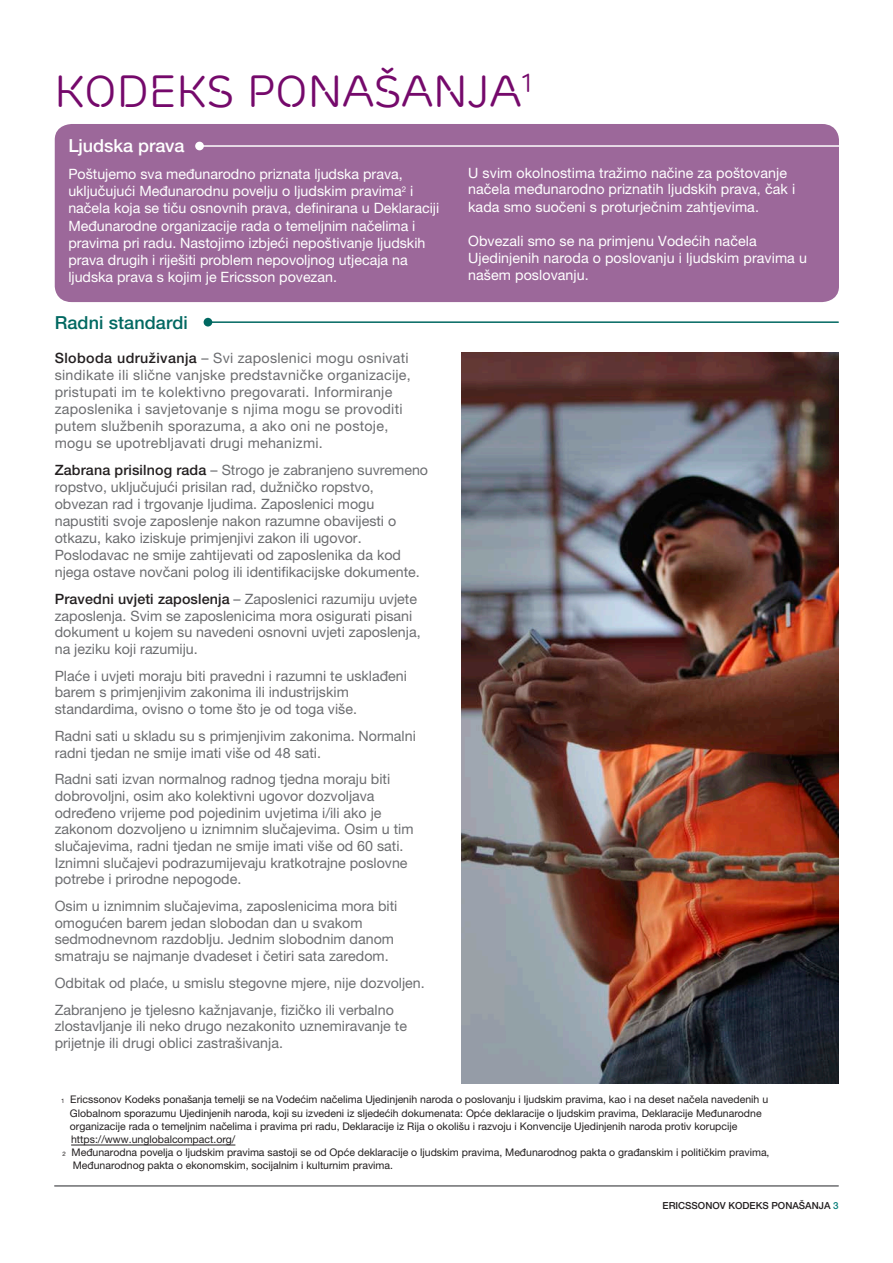
<style>
.page{position:relative;width:893px;height:1263px;background:#fff}
.page>*{position:absolute;margin:0;border:0;box-sizing:border-box;transform-origin:0 0}
.t1{font:45px "Ericsson Capital TT";letter-spacing:-.01em;color:#75096b}
.t2{font:500 18px "Ericsson Sans";letter-spacing:.005em;color:#006861}
.t3{font:500 18px "Ericsson Sans";color:#fff}
.t4{font:14.25px/16.6px "Ericsson Sans";color:#6c6d70}
.t5{font:14.25px/17.1px "Ericsson Sans";color:#fff}
.t6{font:14.25px/17.1px "Ericsson Sans";letter-spacing:.02em;color:#6c6d70}
.t7{font:10.5px "Ericsson Sans";color:#231f20}
.t8{font:500 9.75px "Ericsson Sans";color:#231f20}
.s1{font-weight:500;color:#231f20}
.s2{font-size:6.15px}
.s3{color:#067d79}
</style>
<div class="page">
<hr style="left:55px;top:1185px;width:783px;height:2px;background:#6c6d70">
<div style="left:55px;top:124px;width:784px;height:178px;background:#9c689a;border-radius:16px"></div>
<hr style="left:200px;top:145px;width:640px;height:2px;background:#fff">
<hr style="left:210px;top:321px;width:628px;height:2px;background:#006861">
<div style="left:195px;top:142px;width:9px;height:8px;background:#fff;border-radius:50%"></div>
<div style="left:204px;top:318px;width:8px;height:8px;background:#006861;border-radius:50%"></div>
<img style="left:461px;top:352px;width:378px;height:732px">
<hr style="left:71px;top:1145px;width:164px;height:1px;background:#231f20">
<h1 class="t1" style="left:54px;top:65px;width:480px">KODEKS PONAŠANJA<sup>1</sup></h1>
<p class="t3" style="left:68px;top:135px;width:118px">Ljudska prava</p>
<p class="t5" style="left:68px;top:166px;width:372px">Poštujemo sva međunarodno priznata ljudska prava, uključujući Međunarodnu povelju o ljudskim pravima<sup>2</sup> i načela koja se tiču osnovnih prava, definirana u Deklaraciji Međunarodne organizacije rada o temeljnim načelima i pravima pri radu. Nastojimo izbjeći nepoštivanje ljudskih prava drugih i riješiti problem nepovoljnog utjecaja na ljudska prava s kojim je Ericsson povezan.</p>
<p class="t5" style="left:468px;top:164px;width:328px">U svim okolnostima tražimo načine za poštovanje načela međunarodno priznatih ljudskih prava, čak i kada smo suočeni s proturječnim zahtjevima.</p>
<p class="t5" style="left:468px;top:232px;width:340px">Obvezali smo se na primjenu Vodećih načela<br>Ujedinjenih naroda o poslovanju i ljudskim pravima u našem poslovanju.</p>
<p class="t2" style="left:55px;top:312px;width:135px">Radni standardi</p>
<p class="t6" style="left:55px;top:349px;width:358px"><span class="s1">Sloboda udruživanja</span> – Svi zaposlenici mogu osnivati sindikate ili slične vanjske predstavničke organizacije, pristupati im te kolektivno pregovarati. Informiranje zaposlenika i savjetovanje s njima mogu se provoditi putem službenih sporazuma, a ako oni ne postoje, mogu se upotrebljavati drugi mehanizmi.</p>
<p class="t4" style="left:55px;top:461px;width:375px;line-height:17.1px"><span class="s1">Zabrana prisilnog rada</span> – Strogo je zabranjeno suvremeno ropstvo, uključujući prisilan rad, dužničko ropstvo, obvezan rad i trgovanje ljudima. Zaposlenici mogu napustiti svoje zaposlenje nakon razumne obavijesti o otkazu, kako iziskuje primjenjivi zakon ili ugovor.<br>Poslodavac ne smije zahtijevati od zaposlenika da kod njega ostave novčani polog ili identifikacijske dokumente.</p>
<p class="t4" style="left:55px;top:591px;width:367px"><span class="s1">Pravedni uvjeti zaposlenja</span> – Zaposlenici razumiju uvjete zaposlenja. Svim se zaposlenicima mora osigurati pisani dokument u kojem su navedeni osnovni uvjeti zaposlenja, na jeziku koji razumiju.</p>
<p class="t4" style="left:55px;top:667px;width:354px">Plaće i uvjeti moraju biti pravedni i razumni te usklađeni barem s primjenjivim zakonima ili industrijskim standardima, ovisno o tome što je od toga više.</p>
<p class="t4" style="left:55px;top:728px;width:363px">Radni sati u skladu su s primjenjivim zakonima. Normalni radni tjedan ne smije imati više od 48 sati.</p>
<p class="t4" style="left:55px;top:771px;width:360px">Radni sati izvan normalnog radnog tjedna moraju biti dobrovoljni, osim ako kolektivni ugovor dozvoljava određeno vrijeme pod pojedinim uvjetima i/ili ako je zakonom dozvoljeno u iznimnim slučajevima. Osim u tim slučajevima, radni tjedan ne smije imati više od 60 sati.<br>Iznimni slučajevi podrazumijevaju kratkotrajne poslovne potrebe i prirodne nepogode.</p>
<p class="t4" style="left:55px;top:898px;width:344px">Osim u iznimnim slučajevima, zaposlenicima mora biti omogućen barem jedan slobodan dan u svakom sedmodnevnom razdoblju. Jednim slobodnim danom smatraju se najmanje dvadeset i četiri sata zaredom.</p>
<p class="t4" style="left:55px;top:969px;width:372px;line-height:26.8px">Odbitak od plaće, u smislu stegovne mjere, nije dozvoljen.<br>Zabranjeno je tjelesno kažnjavanje, fizičko ili verbalno</p>
<p class="t4" style="left:55px;top:1018px;width:354px">zlostavljanje ili neko drugo nezakonito uznemiravanje te prijetnje ili drugi oblici zastrašivanja.</p>
<p class="t7" style="left:61px;top:1094px;width:709px"><span class="s2">1</span> Ericssonov Kodeks ponašanja temelji se na Vodećim načelima Ujedinjenih naroda o poslovanju i ljudskim pravima, kao i na deset načela navedenih u</p>
<p class="t7" style="left:70px;top:1107px;width:693px">Globalnom sporazumu Ujedinjenih naroda, koji su izvedeni iz sljedećih dokumenata: Opće deklaracije o ljudskim pravima, Deklaracije Međunarodne</p>
<p class="t7" style="left:70px;top:1120px;width:669px">organizacije rada o temeljnim načelima i pravima pri radu, Deklaracije iz Rija o okolišu i razvoju i Konvencije Ujedinjenih naroda protiv korupcije</p>
<p class="t7" style="left:71px;top:1134px;width:166px">https://www.unglobalcompact.org/</p>
<p class="t7" style="left:62px;top:1146px;width:709px"><span class="s2">2</span> Međunarodna povelja o ljudskim pravima sastoji se od Opće deklaracije o ljudskim pravima, Međunarodnog pakta o građanskim i političkim pravima,</p>
<p class="t7" style="left:73px;top:1159px;width:322px">Međunarodnog pakta o ekonomskim, socijalnim i kulturnim pravima.</p>
<p class="t8" style="left:662px;top:1200px;width:178px">ERICSSONOV KODEKS PONAŠANJA <span class="s3">3</span></p>
</div>
